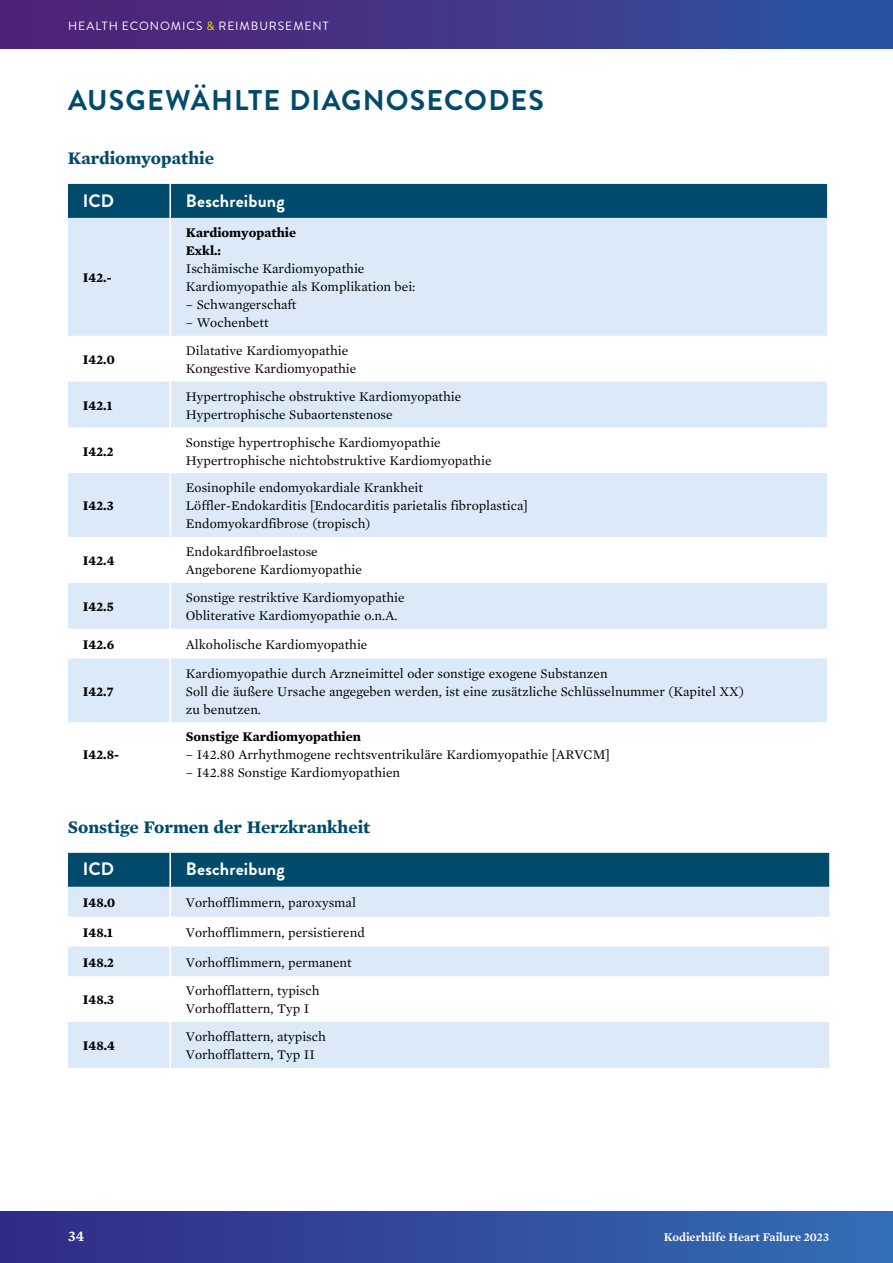
<style>
.page{position:relative;width:893px;height:1263px;background:#fff}
.page>*{position:absolute;margin:0;border:0;box-sizing:border-box;transform-origin:0 0}
.t1{font:700 28.5px "Brandon Grotesque";letter-spacing:.04em;color:#004b6c}
.t2{font:700 18px "Mercury Text G1";color:#004b6c}
.t3{font:700 18px "Brandon Grotesque";letter-spacing:.01em;color:#fff}
.t4{font:600 15px "Mercury Text G1";color:#fff}
.t5{font:13.5px/18px "Mercury Text G1";color:#000}
.t6{font:700 13.5px/18px "Mercury Text G1";color:#000}
.t7{font:12px "Brandon Grotesque";letter-spacing:.08em;color:#fff}
.t8{font:600 12px "Mercury Text G1";color:#fff}
.s1{color:#ffdf00}
</style>
<div class="page">
<div style="left:0;top:0;width:893px;height:49px;background:linear-gradient(to right,#551d73,#2c53a1)"></div>
<div style="left:880px;top:0;width:13px;height:49px;background:#2852a0"></div>
<div style="left:0;top:1212px;width:893px;height:51px;background:linear-gradient(to right,#302a83,#336eb5)"></div>
<div style="left:68px;top:184px;width:759px;height:34px;background:#004b6c"></div>
<svg style="left:68px;top:218px;width:759px;height:504px;fill:#dbe9f9"></svg>
<hr style="left:169px;top:218px;width:2px;height:118px;background:#fff">
<hr style="left:169px;top:336px;width:2px;height:46px;background:#fff">
<hr style="left:169px;top:382px;width:2px;height:45px;background:#fff">
<hr style="left:169px;top:427px;width:2px;height:46px;background:#fff">
<hr style="left:169px;top:473px;width:2px;height:64px;background:#fff">
<hr style="left:169px;top:537px;width:2px;height:46px;background:#fff">
<hr style="left:169px;top:583px;width:2px;height:46px;background:#fff">
<hr style="left:169px;top:629px;width:2px;height:29px;background:#fff">
<hr style="left:169px;top:658px;width:2px;height:64px;background:#fff">
<hr style="left:169px;top:184px;width:2px;height:34px;background:#fff">
<div style="left:68px;top:853px;width:761px;height:34px;background:#004b6c"></div>
<svg style="left:68px;top:887px;width:761px;height:181px;fill:#dbe9f9"></svg>
<hr style="left:169px;top:887px;width:2px;height:30px;background:#fff">
<hr style="left:169px;top:917px;width:2px;height:29px;background:#fff">
<hr style="left:169px;top:946px;width:2px;height:30px;background:#fff">
<hr style="left:169px;top:976px;width:2px;height:46px;background:#fff">
<hr style="left:169px;top:1022px;width:2px;height:46px;background:#fff">
<hr style="left:169px;top:853px;width:2px;height:34px;background:#fff">
<p class="t7" style="left:68px;top:17px;width:262px">HEALTH ECONOMICS <span class="s1">&amp;</span> REIMBURSEMENT</p>
<h1 class="t1" style="left:68px;top:81px;width:477px">AUSGEWÄHLTE DIAGNOSECODES</h1>
<h2 class="t2" style="left:68px;top:145px;width:148px">Kardiomyopathie</h2>
<h2 class="t3" style="left:83px;top:188px;width:33px">ICD</h2>
<h2 class="t3" style="left:186px;top:188px;width:100px">Beschreibung</h2>
<p class="t6" style="left:83px;top:268px;width:30px">I42.-</p>
<p class="t6" style="left:186px;top:223px;width:112px">Kardiomyopathie<br>Exkl.:</p>
<p class="t5" style="left:186px;top:259px;width:231px">Ischämische Kardiomyopathie<br>Kardiomyopathie als Komplikation bei:</p>
<p class="t5" style="left:186px;top:295px;width:112px">– Schwangerschaft</p>
<p class="t5" style="left:186px;top:313px;width:84px">– Wochenbett</p>
<p class="t6" style="left:83px;top:350px;width:33px">I42.0</p>
<p class="t5" style="left:186px;top:341px;width:172px">Dilatative Kardiomyopathie<br>Kongestive Kardiomyopathie</p>
<p class="t6" style="left:83px;top:396px;width:31px">I42.1</p>
<p class="t5" style="left:186px;top:387px;width:277px">Hypertrophische obstruktive Kardiomyopathie<br>Hypertrophische Subaortenstenose</p>
<p class="t6" style="left:83px;top:441px;width:32px">I42.2</p>
<p class="t5" style="left:186px;top:432px;width:307px">Sonstige hypertrophische Kardiomyopathie<br>Hypertrophische nichtobstruktive Kardiomyopathie</p>
<p class="t6" style="left:83px;top:496px;width:32px">I42.3</p>
<p class="t5" style="left:186px;top:478px;width:343px">Eosinophile endomyokardiale Krankheit<br>Löffler-Endokarditis [Endocarditis parietalis fibroplastica]<br>Endomyokardfibrose (tropisch)</p>
<p class="t6" style="left:83px;top:551px;width:33px">I42.4</p>
<p class="t5" style="left:186px;top:542px;width:178px">Endokardfibroelastose<br>Angeborene Kardiomyopathie</p>
<p class="t6" style="left:83px;top:597px;width:32px">I42.5</p>
<p class="t5" style="left:186px;top:588px;width:220px">Sonstige restriktive Kardiomyopathie<br>Obliterative Kardiomyopathie o.n.A.</p>
<p class="t6" style="left:83px;top:635px;width:33px">I42.6</p>
<p class="t5" style="left:186px;top:635px;width:183px">Alkoholische Kardiomyopathie</p>
<p class="t6" style="left:83px;top:681px;width:32px">I42.7</p>
<p class="t5" style="left:186px;top:663px;width:559px">Kardiomyopathie durch Arzneimittel oder sonstige exogene Substanzen<br>Soll die äußere Ursache angegeben werden, ist eine zusätzliche Schlüsselnummer (Kapitel XX) zu benutzen.</p>
<p class="t6" style="left:83px;top:745px;width:38px">I42.8-</p>
<p class="t6" style="left:186px;top:727px;width:177px">Sonstige Kardiomyopathien</p>
<p class="t5" style="left:186px;top:745px;width:426px">– I42.80 Arrhythmogene rechtsventrikuläre Kardiomyopathie [ARVCM]</p>
<p class="t5" style="left:186px;top:763px;width:216px">– I42.88 Sonstige Kardiomyopathien</p>
<h2 class="t2" style="left:68px;top:813px;width:304px">Sonstige Formen der Herzkrankheit</h2>
<h2 class="t3" style="left:83px;top:857px;width:33px">ICD</h2>
<h2 class="t3" style="left:186px;top:857px;width:100px">Beschreibung</h2>
<p class="t6" style="left:83px;top:893px;width:34px">I48.0</p>
<p class="t5" style="left:186px;top:893px;width:172px">Vorhofflimmern, paroxysmal</p>
<p class="t6" style="left:83px;top:923px;width:32px">I48.1</p>
<p class="t5" style="left:186px;top:923px;width:181px">Vorhofflimmern, persistierend</p>
<p class="t6" style="left:83px;top:952px;width:33px">I48.2</p>
<p class="t5" style="left:186px;top:952px;width:167px">Vorhofflimmern, permanent</p>
<p class="t6" style="left:83px;top:990px;width:33px">I48.3</p>
<p class="t5" style="left:186px;top:981px;width:135px">Vorhofflattern, typisch<br>Vorhofflattern, Typ I</p>
<p class="t6" style="left:83px;top:1036px;width:34px">I48.4</p>
<p class="t5" style="left:186px;top:1027px;width:142px">Vorhofflattern, atypisch<br>Vorhofflattern, Typ II</p>
<p class="t4" style="left:68px;top:1225px;width:18px">34</p>
<p class="t8" style="left:664px;top:1228px;width:167px">Kodierhilfe Heart Failure 2023</p>
</div>
